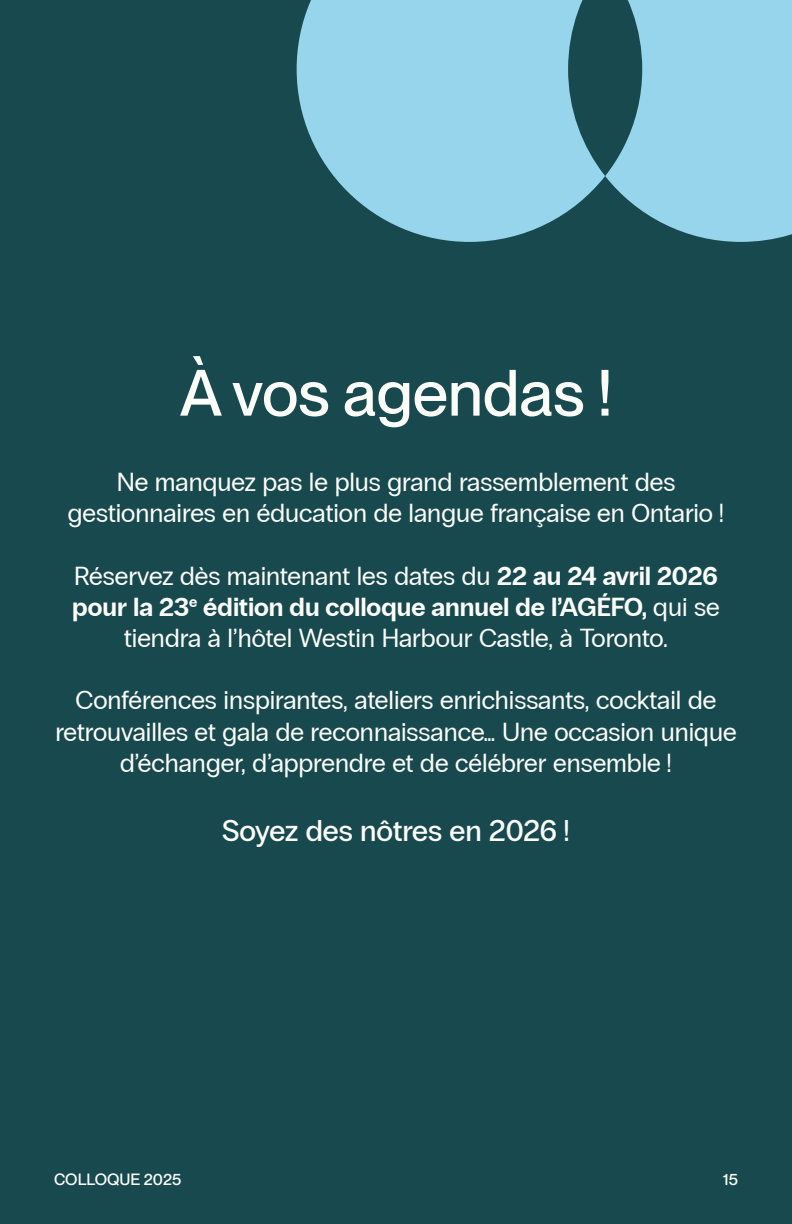
<style>
.page{position:relative;width:792px;height:1224px;background:#17494f}
.page>*{position:absolute;margin:0;border:0;box-sizing:border-box;transform-origin:0 0}
.t1{font:500 64px "PP Neue Montreal";color:#fcfdf8}
.t2{font:500 30px "PP Radio Grotesk";letter-spacing:-.005em;color:#fcfdf8}
.t3{font:26px/31.2px "PP Radio Grotesk";color:#fcfdf8;text-align:center}
.t4{font:500 16px "PP Neue Montreal";color:#fcfdf8}
.s1{font-weight:700}
</style>
<div class="page">
<svg style="left:297px;top:0;width:308px;height:242px;fill:#97d5ed"></svg>
<svg style="left:605px;top:0;width:187px;height:242px;fill:#97d5ed"></svg>
<h1 class="t1" style="left:180px;top:355px;width:434px">À vos agendas !</h1>
<p class="t3" style="left:68px;top:467px;width:658px">Ne manquez pas le plus grand rassemblement des gestionnaires en éducation de langue française en Ontario !</p>
<p class="t3" style="left:72px;top:560px;width:649px">Réservez dès maintenant les dates du <span class="s1">22 au 24 avril 2026 pour la 23</span><sup>e</sup> <span class="s1">édition du colloque annuel de l’AGÉFO,</span> qui se tiendra à l’hôtel Westin Harbour Castle, à Toronto.</p>
<p class="t3" style="left:55px;top:685px;width:683px">Conférences inspirantes, ateliers enrichissants, cocktail de retrouvailles et gala de reconnaissance… Une occasion unique d’échanger, d’apprendre et de célébrer ensemble !</p>
<p class="t2" style="left:222px;top:814px;width:349px">Soyez des nôtres en 2026 !</p>
<p class="t4" style="left:54px;top:1170px;width:129px">COLLOQUE 2025</p>
<p class="t4" style="left:723px;top:1170px;width:16px">15</p>
</div>
